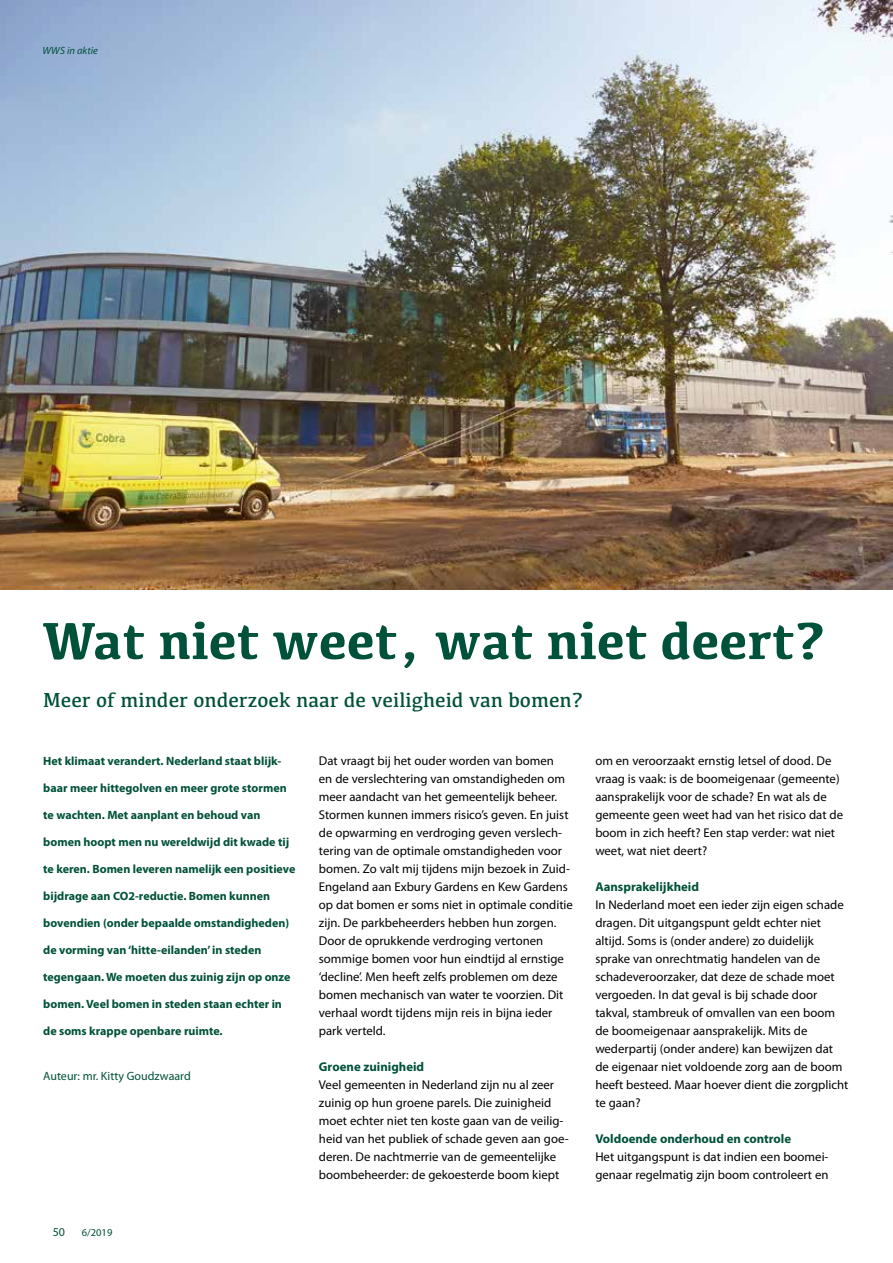
<style>
.page{position:relative;width:893px;height:1263px;background:#fff}
.page>*{position:absolute;margin:0;border:0;box-sizing:border-box;transform-origin:0 0}
.t1{font:700 54px "Kefa";color:#005139}
.t2{font:21px "Kefa";color:#005139}
.t3{font:12.75px/18px "Myriad Pro";color:#000}
.t4{font:700 12.75px "Myriad Pro";color:#005139}
.t5{font:700 12px "Myriad Pro";color:#005139}
.t6{font:12px "Myriad Pro";color:#005139}
.t7{font:italic 10.5px "Myriad Pro";color:#005139}
.t8{font:10.5px "Myriad Pro";color:#005139}
</style>
<div class="page">
<img style="left:0;top:0;width:893px;height:589px">
<p class="t7" style="left:43px;top:44px;width:57px">WWS in aktie</p>
<h1 class="t1" style="left:43px;top:605px;width:784px">Wat niet weet, wat niet deert?</h1>
<h2 class="t2" style="left:43px;top:686px;width:541px">Meer of minder onderzoek naar de veiligheid van bomen?</h2>
<p class="t5" style="left:43px;top:753px;width:240px">Het klimaat verandert. Nederland staat blijk-</p>
<p class="t5" style="left:43px;top:780px;width:245px">baar meer hittegolven en meer grote stormen</p>
<p class="t5" style="left:43px;top:807px;width:219px">te wachten. Met aanplant en behoud van</p>
<p class="t5" style="left:43px;top:834px;width:247px">bomen hoopt men nu wereldwijd dit kwade tij</p>
<p class="t5" style="left:43px;top:861px;width:254px">te keren. Bomen leveren namelijk een positieve</p>
<p class="t5" style="left:43px;top:888px;width:228px">bijdrage aan CO2-reductie. Bomen kunnen</p>
<p class="t5" style="left:43px;top:915px;width:247px">bovendien (onder bepaalde omstandigheden)</p>
<p class="t5" style="left:43px;top:942px;width:220px">de vorming van ‘hitte-eilanden’ in steden</p>
<p class="t5" style="left:43px;top:969px;width:249px">tegengaan. We moeten dus zuinig zijn op onze</p>
<p class="t5" style="left:43px;top:996px;width:240px">bomen. Veel bomen in steden staan echter in</p>
<p class="t5" style="left:43px;top:1023px;width:181px">de soms krappe openbare ruimte.</p>
<p class="t6" style="left:43px;top:1069px;width:149px">Auteur: mr. Kitty Goudzwaard</p>
<p class="t3" style="left:319px;top:752px;width:256px">Dat vraagt bij het ouder worden van bomen<br>en de verslechtering van omstandigheden om meer aandacht van het gemeentelijk beheer.<br>Stormen kunnen immers risico’s geven. En juist de opwarming en verdroging geven verslech&shy;tering van de optimale omstandigheden voor bomen. Zo valt mij tijdens mijn bezoek in Zuid-Engeland aan Exbury Gardens en Kew Gardens op dat bomen er soms niet in optimale conditie zijn. De parkbeheerders hebben hun zorgen.<br>Door de oprukkende verdroging vertonen sommige bomen voor hun eindtijd al ernstige ‘decline’. Men heeft zelfs problemen om deze bomen mechanisch van water te voorzien. Dit verhaal wordt tijdens mijn reis in bijna ieder park verteld.</p>
<p class="t4" style="left:319px;top:1058px;width:107px">Groene zuinigheid</p>
<p class="t3" style="left:319px;top:1076px;width:251px">Veel gemeenten in Nederland zijn nu al zeer zuinig op hun groene parels. Die zuinigheid moet echter niet ten koste gaan van de veilig&shy;heid van het publiek of schade geven aan goe&shy;deren. De nachtmerrie van de gemeentelijke boombeheerder: de gekoesterde boom kiept</p>
<p class="t3" style="left:595px;top:752px;width:249px">om en veroorzaakt ernstig letsel of dood. De vraag is vaak: is de boomeigenaar (gemeente) aansprakelijk voor de schade? En wat als de gemeente geen weet had van het risico dat de boom in zich heeft? Een stap verder: wat niet weet, wat niet deert?</p>
<p class="t4" style="left:595px;top:878px;width:105px">Aansprakelijkheid</p>
<p class="t3" style="left:595px;top:896px;width:254px">In Nederland moet een ieder zijn eigen schade dragen. Dit uitgangspunt geldt echter niet altijd. Soms is (onder andere) zo duidelijk sprake van onrechtmatig handelen van de schadeveroorzaker, dat deze de schade moet vergoeden. In dat geval is bij schade door takval, stambreuk of omvallen van een boom de boomeigenaar aansprakelijk. Mits de wederpartij (onder andere) kan bewijzen dat de eigenaar niet voldoende zorg aan de boom heeft besteed. Maar hoever dient die zorgplicht te gaan?</p>
<p class="t4" style="left:595px;top:1131px;width:197px">Voldoende onderhoud en controle</p>
<p class="t3" style="left:595px;top:1148px;width:235px">Het uitgangspunt is dat indien een boomei&shy;genaar regelmatig zijn boom controleert en</p>
<p class="t6" style="left:53px;top:1224px;width:14px">50</p>
<p class="t8" style="left:82px;top:1226px;width:32px">6/2019</p>
</div>
